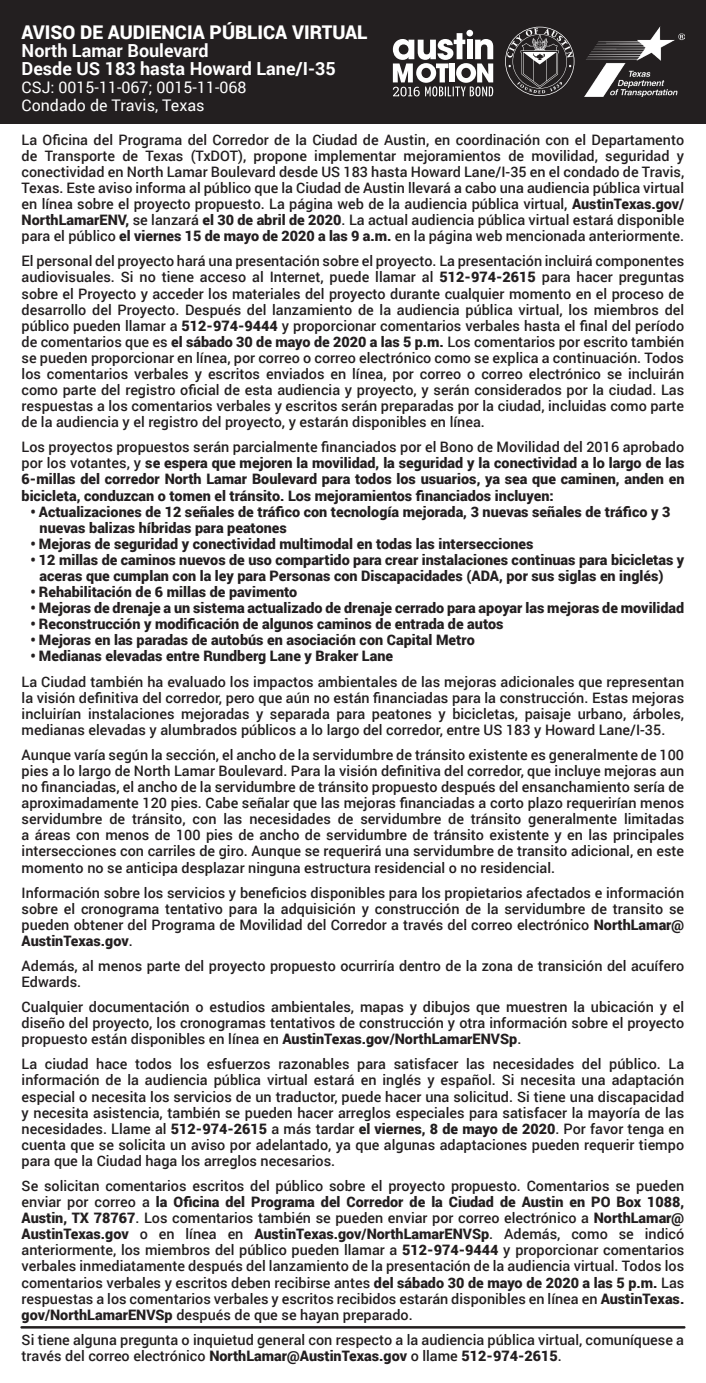
<style>
.page{position:relative;width:706px;height:1383px;background:#fff}
.page>*{position:absolute;margin:0;border:0;box-sizing:border-box;transform-origin:0 0}
.t1{font:900 18.8px "Roboto";color:#fff}
.t2{font:700 18px "Roboto";color:#fff}
.t3{font:16px "Roboto";color:#fff}
.t4{font:500 14.4px/16px "Roboto";color:#231f20;text-align:justify}
.t5{font:900 14.4px/16px "Roboto";color:#231f20;text-align:justify}
.s1{font-weight:900}
.s2{font-weight:500}
</style>
<div class="page">
<div style="left:0;top:0;width:706px;height:123px;background:#231f20"></div>
<hr style="left:22px;top:1326px;width:662px;height:2px;background:#231f20">
<svg style="left:393px;top:33px;width:100px;height:63px"></svg>
<div style="left:466px;top:30px;width:7px;height:6px;background:#fff;border-radius:50%"></div>
<svg style="left:505px;top:27px;width:69px;height:69px"></svg>
<img style="left:584px;top:26px;width:100px;height:71px">
<p class="t1" style="left:22px;top:19px;width:347px">AVISO DE AUDIENCIA PÚBLICA VIRTUAL</p>
<p class="t2" style="left:22px;top:38px;width:189px">North Lamar Boulevard</p>
<p class="t2" style="left:22px;top:56px;width:316px">Desde US 183 hasta Howard Lane/I-35</p>
<p class="t3" style="left:22px;top:76px;width:226px">CSJ: 0015-11-067; 0015-11-068</p>
<p class="t3" style="left:22px;top:94px;width:184px">Condado de Travis, Texas</p>
<p class="t4" style="left:22px;top:131px;width:664px">La Oficina del Programa del Corredor de la Ciudad de Austin, en coordinación con el Departamento de Transporte de Texas (TxDOT), propone implementar mejoramientos de movilidad, seguridad y conectividad en North Lamar Boulevard desde US 183 hasta Howard Lane/I-35 en el condado de Travis, Texas. Este aviso informa al público que la Ciudad de Austin llevará a cabo una audiencia pública virtual en línea sobre el proyecto propuesto. La página web de la audiencia pública virtual, <span class="s1">AustinTexas.gov/ NorthLamarENV,</span> se lanzará <span class="s1">el 30 de abril de 2020</span>. La actual audiencia pública virtual estará disponible para el público <span class="s1">el viernes 15 de mayo de 2020 a las 9 a.m.</span> en la página web mencionada anteriormente.</p>
<p class="t4" style="left:22px;top:253px;width:664px">El personal del proyecto hará una presentación sobre el proyecto. La presentación incluirá componentes audiovisuales. Si no tiene acceso al Internet, puede llamar al <span class="s1">512-974-2615</span> para hacer preguntas sobre el Proyecto y acceder los materiales del proyecto durante cualquier momento en el proceso de desarrollo del Proyecto. Después del lanzamiento de la audiencia pública virtual, los miembros del público pueden llamar a <span class="s1">512-974-9444</span> y proporcionar comentarios verbales hasta el final del período de comentarios que es <span class="s1">el sábado 30 de mayo de 2020 a las 5 p.m.</span> Los comentarios por escrito también se pueden proporcionar en línea, por correo o correo electrónico como se explica a continuación. Todos los comentarios verbales y escritos enviados en línea, por correo o correo electrónico se incluirán como parte del registro oficial de esta audiencia y proyecto, y serán considerados por la ciudad. Las respuestas a los comentarios verbales y escritos serán preparadas por la ciudad, incluidas como parte de la audiencia y el registro del proyecto, y estarán disponibles en línea.</p>
<p class="t5" style="left:22px;top:438px;width:664px"><span class="s2">Los proyectos propuestos serán parcialmente financiados por el Bono de Movilidad del 2016 aprobado por los votantes, y</span> se espera que mejoren la movilidad, la seguridad y la conectividad a lo largo de las 6-millas del corredor North Lamar Boulevard para todos los usuarios, ya sea que caminen, anden en bicicleta, conduzcan o tomen el tránsito. Los mejoramientos financiados incluyen:</p>
<p class="t5" style="left:31px;top:503px;width:641px">• Actualizaciones de 12 señales de tráfico con tecnología mejorada, 3 nuevas señales de tráfico y 3</p>
<p class="t5" style="left:40px;top:519px;width:249px">nuevas balizas híbridas para peatones</p>
<p class="t5" style="left:31px;top:535px;width:504px">• Mejoras de seguridad y conectividad multimodal en todas las intersecciones</p>
<p class="t5" style="left:31px;top:551px;width:655px">• 12 millas de caminos nuevos de uso compartido para crear instalaciones continuas para bicicletas y</p>
<p class="t5" style="left:40px;top:567px;width:625px">aceras que cumplan con la ley para Personas con Discapacidades (ADA, por sus siglas en inglés)</p>
<p class="t5" style="left:31px;top:583px;width:268px">• Rehabilitación de 6 millas de pavimento</p>
<p class="t5" style="left:31px;top:599px;width:655px">• Mejoras de drenaje a un sistema actualizado de drenaje cerrado para apoyar las mejoras de movilidad</p>
<p class="t5" style="left:31px;top:615px;width:474px">• Reconstrucción y modificación de algunos caminos de entrada de autos</p>
<p class="t5" style="left:31px;top:631px;width:445px">• Mejoras en las paradas de autobús en asociación con Capital Metro</p>
<p class="t5" style="left:31px;top:647px;width:364px">• Medianas elevadas entre Rundberg Lane y Braker Lane</p>
<p class="t4" style="left:22px;top:673px;width:664px">La Ciudad también ha evaluado los impactos ambientales de las mejoras adicionales que representan la visión definitiva del corredor, pero que aún no están financiadas para la construcción. Estas mejoras incluirían instalaciones mejoradas y separada para peatones y bicicletas, paisaje urbano, árboles, medianas elevadas y alumbrados públicos a lo largo del corredor, entre US 183 y Howard Lane/I-35.</p>
<p class="t4" style="left:22px;top:746px;width:664px">Aunque varía según la sección, el ancho de la servidumbre de tránsito existente es generalmente de 100 pies a lo largo de North Lamar Boulevard. Para la visión definitiva del corredor, que incluye mejoras aun no financiadas, el ancho de la servidumbre de tránsito propuesto después del ensanchamiento sería de aproximadamente 120 pies. Cabe señalar que las mejoras financiadas a corto plazo requerirían menos servidumbre de tránsito, con las necesidades de servidumbre de tránsito generalmente limitadas a áreas con menos de 100 pies de ancho de servidumbre de tránsito existente y en las principales intersecciones con carriles de giro. Aunque se requerirá una servidumbre de transito adicional, en este momento no se anticipa desplazar ninguna estructura residencial o no residencial.</p>
<p class="t4" style="left:22px;top:884px;width:664px">Información sobre los servicios y beneficios disponibles para los propietarios afectados e información sobre el cronograma tentativo para la adquisición y construcción de la servidumbre de transito se pueden obtener del Programa de Movilidad del Corredor a través del correo electrónico <span class="s1">NorthLamar@ AustinTexas.gov</span>.</p>
<p class="t4" style="left:22px;top:957px;width:664px">Además, al menos parte del proyecto propuesto ocurriría dentro de la zona de transición del acuífero<br>Edwards.</p>
<p class="t4" style="left:22px;top:998px;width:664px">Cualquier documentación o estudios ambientales, mapas y dibujos que muestren la ubicación y el diseño del proyecto, los cronogramas tentativos de construcción y otra información sobre el proyecto propuesto están disponibles en línea en <span class="s1">AustinTexas.gov/NorthLamarENVSp</span>.</p>
<p class="t4" style="left:22px;top:1055px;width:664px">La ciudad hace todos los esfuerzos razonables para satisfacer las necesidades del público. La información de la audiencia pública virtual estará en inglés y español. Si necesita una adaptación especial o necesita los servicios de un traductor, puede hacer una solicitud. Si tiene una discapacidad y necesita asistencia, también se pueden hacer arreglos especiales para satisfacer la mayoría de las necesidades. Llame al <span class="s1">512-974-2615</span> a más tardar <span class="s1">el viernes, 8 de mayo de 2020</span>. Por favor tenga en cuenta que se solicita un aviso por adelantado, ya que algunas adaptaciones pueden requerir tiempo para que la Ciudad haga los arreglos necesarios.</p>
<p class="t4" style="left:22px;top:1177px;width:664px">Se solicitan comentarios escritos del público sobre el proyecto propuesto. Comentarios se pueden enviar por correo a <span class="s1">la Oficina del Programa del Corredor de la Ciudad de Austin en PO Box 1088, Austin, TX 78767</span>. Los comentarios también se pueden enviar por correo electrónico a <span class="s1">NorthLamar@ AustinTexas.gov</span> o en línea en <span class="s1">AustinTexas.gov/NorthLamarENVSp</span>. Además, como se indicó anteriormente, los miembros del público pueden llamar a <span class="s1">512-974-9444</span> y proporcionar comentarios verbales inmediatamente después del lanzamiento de la presentación de la audiencia virtual. Todos los comentarios verbales y escritos deben recibirse antes <span class="s1">del sábado 30 de mayo de 2020 a las 5 p.m.</span> Las respuestas a los comentarios verbales y escritos recibidos estarán disponibles en línea en <span class="s1">AustinTexas. gov/NorthLamarENVSp</span> después de que se hayan preparado.</p>
<p class="t4" style="left:22px;top:1331px;width:664px">Si tiene alguna pregunta o inquietud general con respecto a la audiencia pública virtual, comuníquese a través del correo electrónico <span class="s1">NorthLamar@AustinTexas.gov</span> o llame <span class="s1">512-974-2615</span>.</p>
</div>
